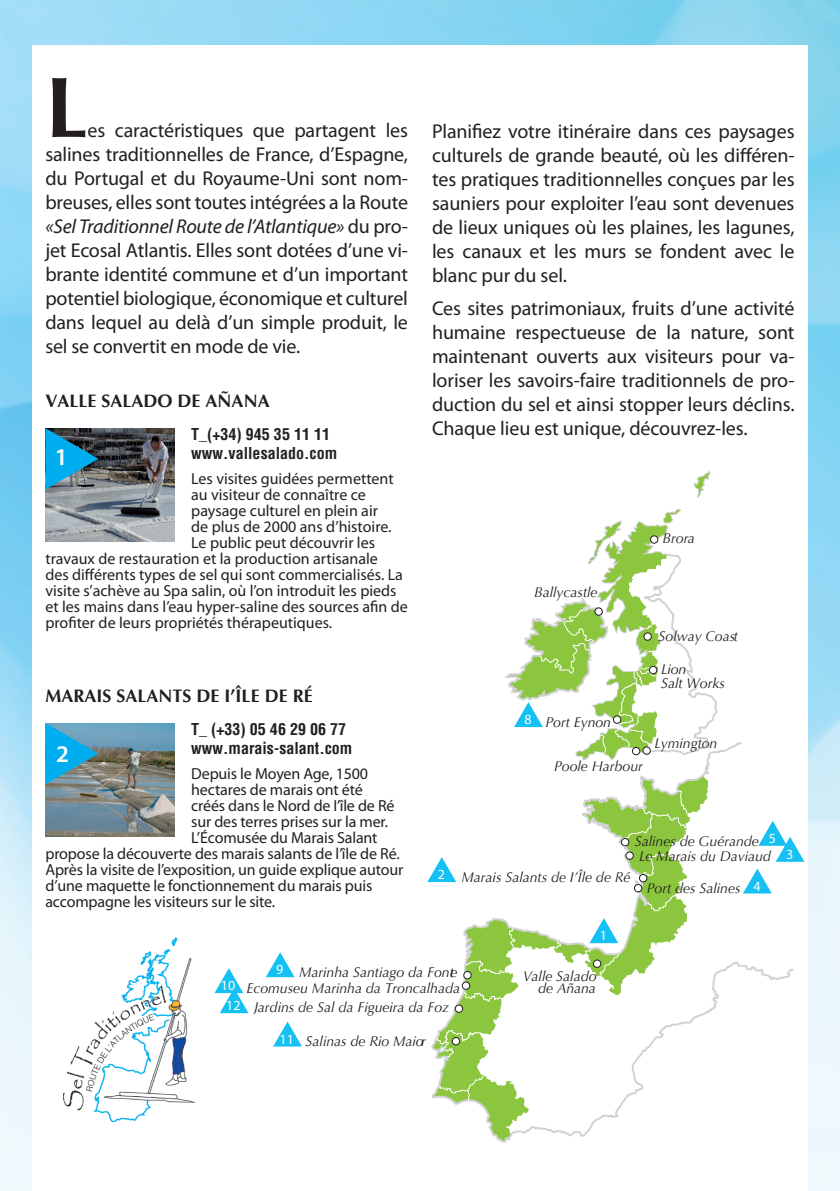
<style>
.page{position:relative;width:840px;height:1191px;background:#fff}
.page>*{position:absolute;margin:0;border:0;box-sizing:border-box;transform-origin:0 0}
.texto_intro{font:700 86px "Optima";color:#231f20}
.t1{font:600 24px "Myriad Pro";color:#fff}
.texto_intro-2{font:20px/24px "Myriad Pro";letter-spacing:-.005em;color:#231f20;text-align:justify}
.titulos_socios{font:700 18px "Optima";color:#231f20}
.texto_socios{font:16px "Myriad Pro";letter-spacing:-.005em;color:#231f20}
.tel_web{font:700 condensed 16px/19.2px "Helvetica";color:#231f20}
.t2{font:italic 14px/15.2px "Optima";color:#231f20}
.t3{font:14px/20px "Myriad Pro";color:#fff;text-align:center}
.s1{font-style:italic}
</style>
<div class="page">
<img style="left:0;top:0;width:839px;height:1191px">
<div style="left:32px;top:45px;width:775px;height:1146px;background:#fff"></div>
<svg style="left:430px;top:742px;width:365px;height:401px"></svg>
<svg style="left:435px;top:895px;width:238px;height:205px"></svg>
<svg style="left:621px;top:790px;width:66px;height:86px"></svg>
<div style="left:452px;top:1037px;width:7px;height:8px;background:#fff;border-radius:50%"></div>
<div style="left:451px;top:1037px;width:9px;height:8px;border:1px solid #231f20;border-radius:50%"></div>
<div style="left:455px;top:1005px;width:7px;height:7px;background:#fff;border-radius:50%"></div>
<div style="left:454px;top:1004px;width:9px;height:9px;border:1px solid #231f20;border-radius:50%"></div>
<div style="left:462px;top:982px;width:7px;height:7px;background:#fff;border-radius:50%"></div>
<div style="left:461px;top:981px;width:9px;height:9px;border:1px solid #231f20;border-radius:50%"></div>
<div style="left:463px;top:971px;width:8px;height:8px;background:#fff;border-radius:50%"></div>
<div style="left:463px;top:971px;width:8px;height:8px;border:1px solid #231f20;border-radius:50%"></div>
<svg style="left:593px;top:960px;width:7px;height:7px"></svg>
<div style="left:592px;top:959px;width:9px;height:9px;border:1px solid #231f20;border-radius:50%"></div>
<svg style="left:634px;top:884px;width:7px;height:8px"></svg>
<div style="left:633px;top:884px;width:9px;height:8px;border:1px solid #231f20;border-radius:50%"></div>
<svg style="left:639px;top:874px;width:7px;height:8px"></svg>
<div style="left:638px;top:874px;width:9px;height:8px;border:1px solid #231f20;border-radius:50%"></div>
<div style="left:625px;top:852px;width:8px;height:7px;background:#fff;border-radius:50%"></div>
<div style="left:625px;top:851px;width:8px;height:9px;border:1px solid #231f20;border-radius:50%"></div>
<svg style="left:621px;top:838px;width:7px;height:8px"></svg>
<div style="left:620px;top:838px;width:9px;height:8px;border:1px solid #231f20;border-radius:50%"></div>
<svg style="left:501px;top:471px;width:217px;height:291px"></svg>
<svg style="left:757px;top:821px;width:47px;height:40px"></svg>
<svg style="left:427px;top:857px;width:29px;height:25px"></svg>
<svg style="left:742px;top:868px;width:29px;height:25px"></svg>
<svg style="left:589px;top:918px;width:29px;height:25px"></svg>
<svg style="left:266px;top:952px;width:28px;height:25px"></svg>
<svg style="left:214px;top:968px;width:34px;height:45px"></svg>
<svg style="left:273px;top:1021px;width:29px;height:25px"></svg>
<img style="left:45px;top:428px;width:129px;height:113px">
<svg style="left:45px;top:428px;width:53px;height:61px;background:#2981a2"></svg>
<img style="left:45px;top:723px;width:129px;height:113px">
<svg style="left:45px;top:723px;width:53px;height:61px;background:#3da2c8"></svg>
<img style="left:63px;top:937px;width:132px;height:184px">
<p class="texto_intro" style="left:45px;top:59px;width:44px">L</p>
<p class="texto_intro-2" style="left:45px;top:118px;width:364px;text-indent:42px">es caractéristiques que partagent les salines traditionnelles de France, d’Espagne, du Portugal et du Royaume-Uni sont nom&shy;breuses, elles sont toutes intégrées a la Route <span class="s1">«Sel Traditionnel Route de l’Atlantique»</span> du pro&shy;jet Ecosal Atlantis. Elles sont dotées d’une vi&shy;brante identité commune et d’un important potentiel biologique, économique et culturel dans lequel au delà d’un simple produit, le sel se convertit en mode de vie.</p>
<p class="texto_intro-2" style="left:432px;top:119px;width:364px">Planifiez votre itinéraire dans ces paysages culturels de grande beauté, où les différen&shy;tes pratiques traditionnelles conçues par les sauniers pour exploiter l’eau sont devenues de lieux uniques où les plaines, les lagunes, les canaux et les murs se fondent avec le blanc pur du sel.</p>
<p class="texto_intro-2" style="left:432px;top:296px;width:364px">Ces sites patrimoniaux, fruits d’une activité humaine respectueuse de la nature, sont maintenant ouverts aux visiteurs pour va&shy;loriser les savoirs-faire traditionnels de pro&shy;duction du sel et ainsi stopper leurs déclins.<br>Chaque lieu est unique, découvrez-les.</p>
<p class="titulos_socios" style="left:45px;top:390px;width:226px">VALLE SALADO DE AÑANA</p>
<p class="t1" style="left:55px;top:438px;width:14px">11</p>
<p class="tel_web" style="left:191px;top:424px;width:147px">T_(+34) 945 35 11 11 www.vallesalado.com</p>
<p class="texto_socios" style="left:191px;top:468px;width:204px">Les visites guidées permettent</p>
<p class="texto_socios" style="left:191px;top:484px;width:176px">au visiteur de connaître ce</p>
<p class="texto_socios" style="left:191px;top:500px;width:188px">paysage culturel en plein air</p>
<p class="texto_socios" style="left:191px;top:516px;width:202px">de plus de 2000 ans d’histoire.</p>
<p class="texto_socios" style="left:191px;top:532px;width:185px">Le public peut découvrir les</p>
<p class="texto_socios" style="left:45px;top:548px;width:334px">travaux de restauration et la production artisanale</p>
<p class="texto_socios" style="left:45px;top:564px;width:359px">des différents types de sel qui sont commercialisés. La</p>
<p class="texto_socios" style="left:45px;top:580px;width:352px">visite s’achève au Spa salin, où l’on introduit les pieds</p>
<p class="texto_socios" style="left:45px;top:596px;width:364px">et les mains dans l’eau hyper-saline des sources afin de</p>
<p class="texto_socios" style="left:45px;top:612px;width:288px">profiter de leurs propriétés thérapeutiques.</p>
<p class="t2" style="left:662px;top:530px;width:34px">Brora</p>
<p class="t2" style="left:534px;top:584px;width:65px">Ballycastle</p>
<p class="t2" style="left:658px;top:628px;width:81px">Solway Coast</p>
<p class="titulos_socios" style="left:45px;top:685px;width:269px">MARAIS SALANTS DE I’ÎLE DE RÉ</p>
<p class="t1" style="left:55px;top:733px;width:16px">12</p>
<p class="tel_web" style="left:191px;top:719px;width:162px">T_ (+33) 05 46 29 06 77 www.marais-salant.com</p>
<p class="texto_socios" style="left:191px;top:763px;width:178px">Depuis le Moyen Age, 1500</p>
<p class="texto_socios" style="left:191px;top:779px;width:173px">hectares de marais ont été</p>
<p class="texto_socios" style="left:191px;top:795px;width:205px">créés dans le Nord de I’île de Ré</p>
<p class="texto_socios" style="left:191px;top:811px;width:198px">sur des terres prises sur la mer.</p>
<p class="texto_socios" style="left:191px;top:827px;width:188px">L’Écomusée du Marais Salant</p>
<p class="texto_socios" style="left:45px;top:843px;width:355px">propose la découverte des marais salants de l’île de Ré.</p>
<p class="texto_socios" style="left:45px;top:859px;width:359px">Après la visite de l’exposition, un guide explique autour</p>
<p class="texto_socios" style="left:45px;top:875px;width:328px">d’une maquette le fonctionnement du marais puis</p>
<p class="texto_socios" style="left:45px;top:891px;width:231px">accompagne les visiteurs sur le site.</p>
<p class="t3" style="left:524px;top:709px;width:9px">8</p>
<p class="t2" style="left:660px;top:662px;width:65px;line-height:14px">Lion<br>Salt Works</p>
<p class="t2" style="left:545px;top:715px;width:67px">Port Eynon</p>
<p class="t2" style="left:553px;top:758px;width:90px">Poole Harbour</p>
<p class="t2" style="left:654px;top:736px;width:64px">Lymington</p>
<p class="t3" style="left:437px;top:864px;width:9px">2</p>
<p class="t3" style="left:768px;top:828px;width:9px">5</p>
<p class="t2" style="left:638px;top:833px;width:133px;text-indent:-4px">Salines de Guérande<br>Le Marais du Daviaud</p>
<p class="t2" style="left:461px;top:869px;width:170px">Marais Salants de I’Île de Ré</p>
<p class="t3" style="left:599px;top:925px;width:9px">1</p>
<p class="t2" style="left:646px;top:880px;width:95px">Port des Salines</p>
<p class="t3" style="left:753px;top:875px;width:9px">4</p>
<p class="t3" style="left:276px;top:959px;width:9px">9</p>
<p class="t2" style="left:299px;top:964px;width:160px">Marinha Santiago da Fonte</p>
<p class="t2" style="left:522px;top:968px;width:75px">Valle Salado</p>
<p class="t3" style="left:221px;top:975px;width:21px">10<br>12</p>
<p class="t2" style="left:246px;top:980px;width:215px">Ecomuseu Marinha da Troncalhada</p>
<p class="t2" style="left:537px;top:980px;width:59px">de Añana</p>
<p class="t2" style="left:254px;top:1000px;width:197px">Jardins de Sal da Figueira da Foz</p>
<p class="t3" style="left:279px;top:1028px;width:16px">11</p>
<p class="t2" style="left:305px;top:1033px;width:122px">Salinas de Rio Maior</p>
<p class="t3" style="left:785px;top:844px;width:9px">3</p>
</div>
